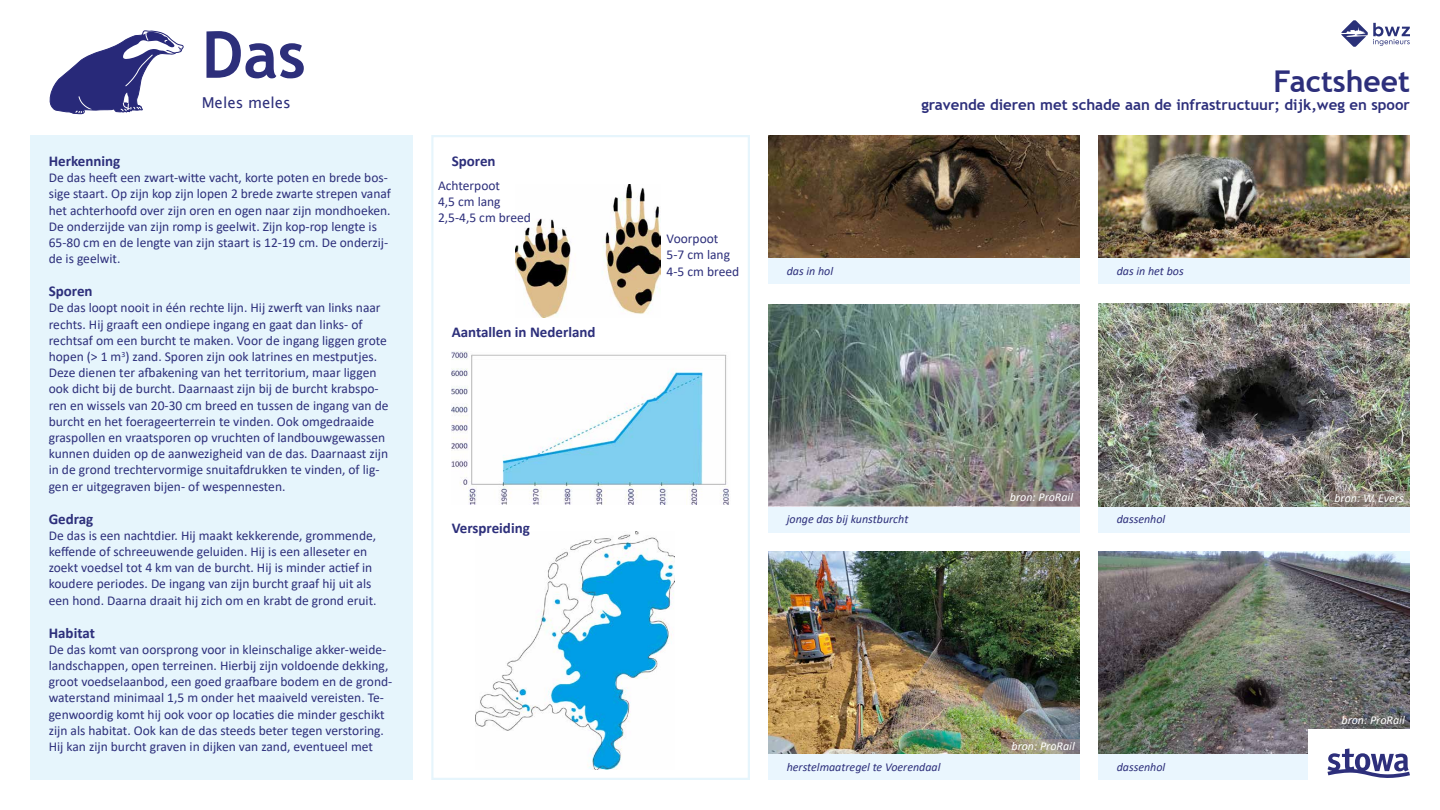
<style>
.page{position:relative;width:1440px;height:810px;background:#fff}
.page>*{position:absolute;margin:0;border:0;box-sizing:border-box;transform-origin:0 0}
.t1{font:700 64.8px "Trebuchet MS";color:#2d2f7b}
.t2{font:700 30px "Trebuchet MS";color:#2d2f7b}
.t3{font:700 15px "Calibri";color:#2d2f7b}
.t4{font:700 15px "Trebuchet MS";color:#2d2f7b}
.t5{font:15px "Lucida Sans";color:#2d2f7b}
.t6{font:13.5px/16.2px "Calibri";color:#2d2f7b}
.t7{font:italic 12px "Calibri";color:#2d2f7b}
.t8{font:italic 12px "Calibri";color:#fff}
</style>
<div class="page">
<div style="left:30px;top:135px;width:382px;height:645px;background:#e6f5fc"></div>
<img style="left:515px;top:185px;width:146px;height:133px">
<img style="left:769px;top:551px;width:311px;height:203px">
<img style="left:1099px;top:551px;width:311px;height:203px">
<img style="left:769px;top:135px;width:311px;height:123px">
<img style="left:1099px;top:135px;width:311px;height:123px">
<img style="left:769px;top:304px;width:311px;height:203px">
<img style="left:1099px;top:304px;width:311px;height:203px">
<svg style="left:1005px;top:492px;width:75px;height:15px"></svg>
<svg style="left:1001px;top:739px;width:79px;height:15px"></svg>
<svg style="left:1330px;top:492px;width:80px;height:15px"></svg>
<svg style="left:1341px;top:20px;width:69px;height:27px"></svg>
<svg style="left:49px;top:30px;width:135px;height:85px"></svg>
<img style="left:475px;top:532px;width:200px;height:237px">
<img style="left:452px;top:352px;width:277px;height:153px">
<div style="left:769px;top:754px;width:311px;height:26px;background:#eaf6fe"></div>
<div style="left:769px;top:258px;width:311px;height:26px;background:#eaf6fe"></div>
<div style="left:1099px;top:507px;width:311px;height:25px;background:#eaf6fe"></div>
<div style="left:1099px;top:258px;width:311px;height:26px;background:#eaf6fe"></div>
<div style="left:1099px;top:754px;width:311px;height:26px;background:#eaf6fe"></div>
<div style="left:769px;top:507px;width:311px;height:25px;background:#eaf6fe"></div>
<div style="left:1309px;top:729px;width:131px;height:81px;background:#fff"></div>
<svg style="left:1328px;top:748px;width:82px;height:30px"></svg>
<h1 class="t1" style="left:202px;top:14px;width:106px">Das</h1>
<p class="t5" style="left:202px;top:94px;width:91px">Meles meles</p>
<p class="t3" style="left:49px;top:150px;width:73px">Herkenning</p>
<p class="t6" style="left:49px;top:169px;width:344px">De das heeft een zwart-witte vacht, korte poten en brede bos&shy;sige staart. Op zijn kop zijn lopen 2 brede zwarte strepen vanaf het achterhoofd over zijn oren en ogen naar zijn mondhoeken.<br>De onderzijde van zijn romp is geelwit. Zijn kop-rop lengte is 65-80 cm en de lengte van zijn staart is 12-19 cm. De onderzij&shy;de is geelwit.</p>
<p class="t3" style="left:49px;top:281px;width:45px">Sporen</p>
<p class="t6" style="left:49px;top:300px;width:341px">De das loopt nooit in één rechte lijn. Hij zwerft van links naar rechts. Hij graaft een ondiepe ingang en gaat dan links- of rechtsaf om een burcht te maken. Voor de ingang liggen grote hopen (&gt; 1 m<sup>3</sup>) zand. Sporen zijn ook latrines en mestputjes.<br>Deze dienen ter afbakening van het territorium, maar liggen ook dicht bij de burcht. Daarnaast zijn bij de burcht krabspo&shy;ren en wissels van 20-30 cm breed en tussen de ingang van de burcht en het foerageerterrein te vinden. Ook omgedraaide graspollen en vraatsporen op vruchten of landbouwgewassen kunnen duiden op de aanwezigheid van de das. Daarnaast zijn in de grond trechtervormige snuitafdrukken te vinden, of lig&shy;gen er uitgegraven bijen- of wespennesten.</p>
<p class="t3" style="left:49px;top:508px;width:46px">Gedrag</p>
<p class="t6" style="left:49px;top:527px;width:329px">De das is een nachtdier. Hij maakt kekkerende, grommende, keffende of schreeuwende geluiden. Hij is een alleseter en zoekt voedsel tot 4 km van de burcht. Hij is minder actief in koudere periodes. De ingang van zijn burcht graaf hij uit als een hond. Daarna draait hij zich om en krabt de grond eruit.</p>
<p class="t3" style="left:49px;top:622px;width:48px">Habitat</p>
<p class="t6" style="left:49px;top:641px;width:345px">De das komt van oorsprong voor in kleinschalige akker-weide&shy;landschappen, open terreinen. Hierbij zijn voldoende dekking, groot voedselaanbod, een goed graafbare bodem en de grond&shy;waterstand minimaal 1,5 m onder het maaiveld vereisten. Te&shy;genwoordig komt hij ook voor op locaties die minder geschikt zijn als habitat. Ook kan de das steeds beter tegen verstoring.<br>Hij kan zijn burcht graven in dijken van zand, eventueel met</p>
<p class="t3" style="left:452px;top:150px;width:45px">Sporen</p>
<p class="t6" style="left:438px;top:177px;width:94px">Achterpoot<br>4,5 cm lang<br>2,5-4,5 cm breed</p>
<p class="t3" style="left:452px;top:322px;width:145px">Aantallen in Nederland</p>
<p class="t3" style="left:452px;top:518px;width:80px">Verspreiding</p>
<p class="t6" style="left:667px;top:230px;width:74px">Voorpoot<br>5-7 cm lang<br>4-5 cm breed</p>
<p class="t7" style="left:787px;top:262px;width:48px">das in hol</p>
<h2 class="t2" style="left:1274px;top:62px;width:138px">Factsheet</h2>
<p class="t4" style="left:921px;top:95px;width:490px">gravende dieren met schade aan de infrastructuur; dijk,weg en spoor</p>
<p class="t7" style="left:1117px;top:262px;width:68px">das in het bos</p>
<p class="t7" style="left:787px;top:511px;width:123px">jonge das bij kunstburcht</p>
<p class="t8" style="left:1010px;top:489px;width:65px">bron: ProRail</p>
<p class="t7" style="left:1117px;top:511px;width:50px">dassenhol</p>
<p class="t7" style="left:787px;top:759px;width:155px">herstelmaatregel te Voerendaal</p>
<p class="t8" style="left:1012px;top:738px;width:65px">bron: ProRail</p>
<p class="t7" style="left:1117px;top:759px;width:50px">dassenhol</p>
<p class="t8" style="left:1334px;top:490px;width:71px">bron: W. Evers</p>
<p class="t8" style="left:1342px;top:712px;width:65px">bron: ProRail</p>
</div>
